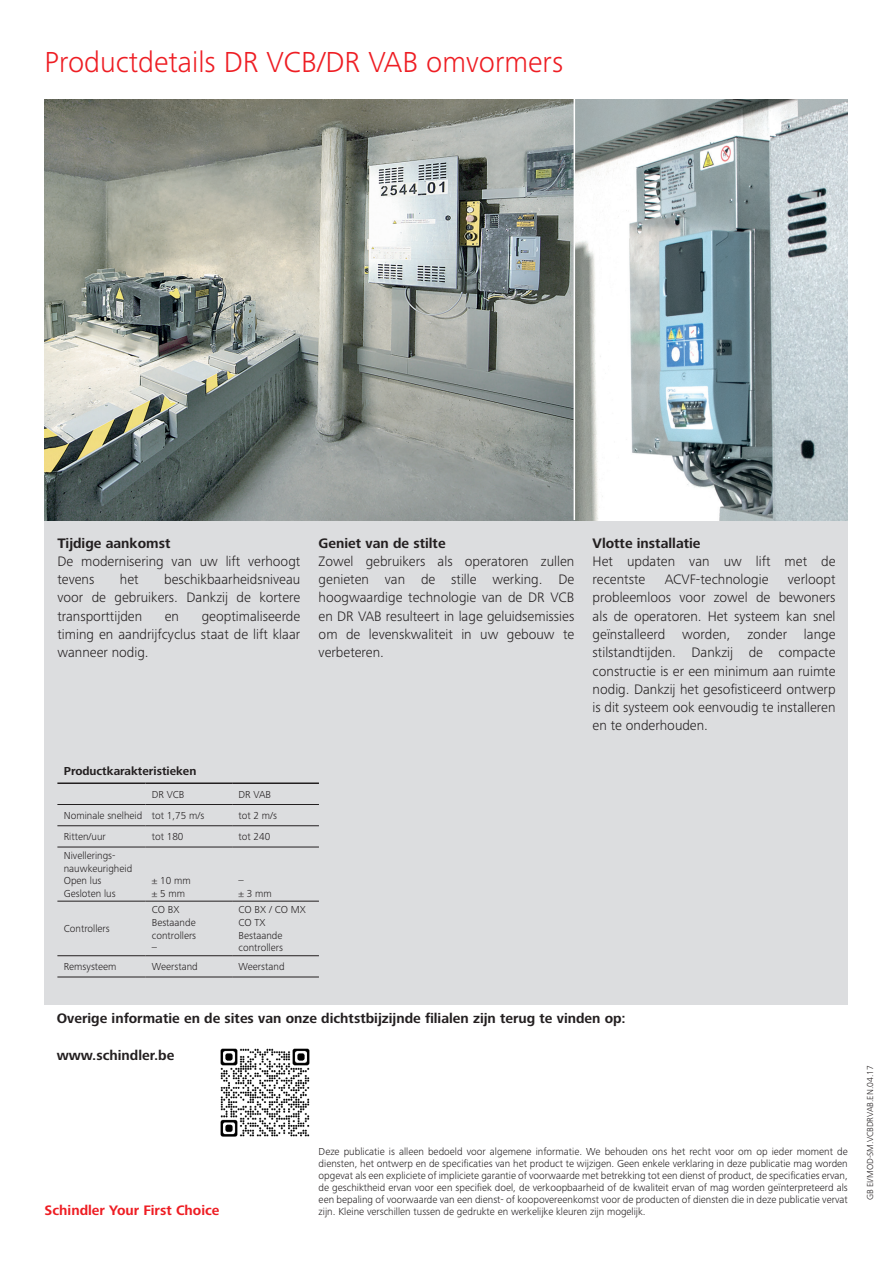
<style>
.page{position:relative;width:893px;height:1263px;background:#fff}
.page>*{position:absolute;margin:0;border:0;box-sizing:border-box;transform-origin:0 0}
.head_30_rot{font:300 30px "Frutiger Next LTW1 G";color:#ee1d23}
.UT{font:300 14.25px/18.3px "Frutiger Next LTW1 G";color:#231f20;text-align:justify}
.Text_9_5_pt_light_bl{font:700 14.25px "Frutiger Next LTW1 G";color:#231f20}
.UT-2{font:700 14.25px "Frutiger Next LTW1 G";color:#231f20}
.Fussnote_fett_rot{font:700 14.25px "Frutiger Next LTW1 G";color:#ee1d23}
.t1{font:700 12px "Frutiger Next LTW1 G";color:#231f20}
.Text_9_5_pt_bold_bla{font:300 10.5px/12px "Frutiger Next LTW1 G";color:#231f20}
.Legende{font:300 9px "Frutiger Next LTW1 G";color:#231f20}
</style>
<div class="page">
<div style="left:45px;top:99px;width:803px;height:906px;background:#dcdddf"></div>
<img style="left:220px;top:1048px;width:90px;height:89px">
<img style="left:45px;top:99px;width:529px;height:421px">
<svg style="left:575px;top:99px;width:273px;height:421px;background:#aebabd"></svg>
<hr style="left:574px;top:99px;width:1px;height:421px;background:#fff">
<hr style="left:57px;top:804px;width:88px;height:1px;background:#231f20">
<hr style="left:145px;top:804px;width:87px;height:1px;background:#231f20">
<hr style="left:232px;top:804px;width:87px;height:1px;background:#231f20">
<hr style="left:57px;top:825px;width:88px;height:1px;background:#231f20">
<hr style="left:145px;top:825px;width:87px;height:1px;background:#231f20">
<hr style="left:232px;top:825px;width:87px;height:1px;background:#231f20">
<hr style="left:57px;top:847px;width:88px;height:1px;background:#231f20">
<hr style="left:145px;top:847px;width:87px;height:1px;background:#231f20">
<hr style="left:232px;top:847px;width:87px;height:1px;background:#231f20">
<hr style="left:57px;top:782px;width:88px;height:2px;background:#231f20">
<hr style="left:145px;top:782px;width:87px;height:2px;background:#231f20">
<hr style="left:232px;top:782px;width:87px;height:2px;background:#231f20">
<hr style="left:57px;top:901px;width:88px;height:1px;background:#231f20">
<hr style="left:145px;top:901px;width:87px;height:1px;background:#231f20">
<hr style="left:232px;top:901px;width:87px;height:1px;background:#231f20">
<hr style="left:57px;top:955px;width:88px;height:1px;background:#231f20">
<hr style="left:145px;top:955px;width:87px;height:1px;background:#231f20">
<hr style="left:232px;top:955px;width:87px;height:1px;background:#231f20">
<hr style="left:57px;top:977px;width:88px;height:1px;background:#231f20">
<hr style="left:145px;top:977px;width:87px;height:1px;background:#231f20">
<hr style="left:232px;top:977px;width:87px;height:1px;background:#231f20">
<p class="head_30_rot" style="left:45px;top:45px;width:520px">Productdetails DR VCB/DR VAB omvormers</p>
<p class="UT-2" style="left:57px;top:535px;width:115px">Tijdige aankomst</p>
<p class="UT" style="left:57px;top:552px;width:244px">De modernisering van uw lift verhoogt tevens</p>
<p class="UT" style="left:57px;top:570px;width:244px;text-indent:107px">beschikbaarheidsniveau voor de gebruikers. Dankzij de kortere transporttijden</p>
<p class="UT" style="left:120px;top:570px;width:20px">het</p>
<p class="UT" style="left:57px;top:607px;width:244px;text-indent:144px">geoptimaliseerde timing en aandrijfcyclus staat de lift klaar wanneer nodig.</p>
<p class="UT" style="left:165px;top:607px;width:16px">en</p>
<p class="UT-2" style="left:319px;top:535px;width:128px">Geniet van de stilte</p>
<p class="UT" style="left:319px;top:552px;width:257px">Zowel gebruikers als operatoren zullen genieten van de stille werking. De hoogwaardige technologie van de DR VCB en DR VAB resulteert in lage geluidsemissies om de levenskwaliteit in uw gebouw te verbeteren.</p>
<p class="t1" style="left:64px;top:764px;width:134px">Productkarakteristieken</p>
<p class="Text_9_5_pt_bold_bla" style="left:152px;top:788px;width:34px">DR VCB</p>
<p class="Text_9_5_pt_bold_bla" style="left:239px;top:788px;width:34px">DR VAB</p>
<p class="Text_9_5_pt_bold_bla" style="left:64px;top:809px;width:80px">Nominale snelheid</p>
<p class="Text_9_5_pt_bold_bla" style="left:152px;top:809px;width:54px">tot 1,75 m/s</p>
<p class="Text_9_5_pt_bold_bla" style="left:239px;top:809px;width:40px">tot 2 m/s</p>
<p class="Text_9_5_pt_bold_bla" style="left:64px;top:831px;width:44px">Ritten/uur</p>
<p class="Text_9_5_pt_bold_bla" style="left:152px;top:831px;width:33px">tot 180</p>
<p class="Text_9_5_pt_bold_bla" style="left:239px;top:831px;width:33px">tot 240</p>
<p class="Text_9_5_pt_bold_bla" style="left:64px;top:849px;width:70px;line-height:12.6px">Nivellerings&shy;nauwkeurigheid</p>
<p class="Text_9_5_pt_bold_bla" style="left:64px;top:875px;width:39px">Open lus</p>
<p class="Text_9_5_pt_bold_bla" style="left:64px;top:887px;width:53px">Gesloten lus</p>
<p class="Text_9_5_pt_bold_bla" style="left:152px;top:875px;width:40px">± 10 mm</p>
<p class="Text_9_5_pt_bold_bla" style="left:152px;top:887px;width:35px">± 5 mm</p>
<p class="Text_9_5_pt_bold_bla" style="left:239px;top:875px;width:7px">–</p>
<p class="Text_9_5_pt_bold_bla" style="left:239px;top:887px;width:35px">± 3 mm</p>
<p class="Text_9_5_pt_bold_bla" style="left:64px;top:923px;width:48px">Controllers</p>
<p class="Text_9_5_pt_bold_bla" style="left:152px;top:904px;width:29px">CO BX</p>
<p class="Text_9_5_pt_bold_bla" style="left:152px;top:916px;width:46px;line-height:12.6px">Bestaande controllers</p>
<p class="Text_9_5_pt_bold_bla" style="left:152px;top:942px;width:7px">–</p>
<p class="Text_9_5_pt_bold_bla" style="left:239px;top:904px;width:69px">CO BX / CO MX</p>
<p class="Text_9_5_pt_bold_bla" style="left:239px;top:916px;width:29px">CO TX</p>
<p class="Text_9_5_pt_bold_bla" style="left:239px;top:929px;width:46px;line-height:12.6px">Bestaande controllers</p>
<p class="Text_9_5_pt_bold_bla" style="left:64px;top:961px;width:54px">Remsysteem</p>
<p class="Text_9_5_pt_bold_bla" style="left:152px;top:961px;width:48px">Weerstand</p>
<p class="Text_9_5_pt_bold_bla" style="left:239px;top:961px;width:48px">Weerstand</p>
<p class="UT-2" style="left:593px;top:535px;width:109px">Vlotte installatie</p>
<p class="UT" style="left:593px;top:552px;width:244px">Het updaten van uw lift met de recentste</p>
<p class="UT" style="left:593px;top:570px;width:244px;text-indent:195px">verloopt probleemloos voor zowel de bewoners als de operatoren. Het systeem kan snel geïnstalleerd worden, zonder lange stilstandtijden. Dankzij de compacte constructie is er een minimum aan ruimte nodig. Dankzij het gesofisticeerd ontwerp is dit systeem ook eenvoudig te installeren en te onderhouden.</p>
<p class="UT" style="left:665px;top:570px;width:105px">ACVF-technologie</p>
<p class="Text_9_5_pt_light_bl" style="left:57px;top:1010px;width:571px">Overige informatie en de sites van onze dichtstbijzijnde filialen zijn terug te vinden op:</p>
<p class="Text_9_5_pt_light_bl" style="left:57px;top:1047px;width:119px">www.schindler.be</p>
<p class="Fussnote_fett_rot" style="left:45px;top:1202px;width:176px">Schindler Your First Choice</p>
<p class="Text_9_5_pt_bold_bla" style="left:319px;top:1145px;width:531px;text-align:justify">Deze publicatie is alleen bedoeld voor algemene informatie. We behouden ons het recht voor om op ieder moment de diensten, het ontwerp en de specificaties van het product te wijzigen. Geen enkele verklaring in deze publicatie mag worden opgevat als een expliciete of impliciete garantie of voorwaarde met betrekking tot een dienst of product, de specificaties ervan, de geschiktheid ervan voor een specifiek doel, de verkoopbaarheid of de kwaliteit ervan of mag worden geïnterpreteerd als een bepaling of voorwaarde van een dienst- of koopovereenkomst voor de producten of diensten die in deze publicatie vervat zijn. Kleine verschillen tussen de gedrukte en werkelijke kleuren zijn mogelijk.</p>
<p class="Legende" style="left:865px;top:1200px;width:136px;rotate:-90deg">GB EI/MOD-SM.VCBDRVAB.EN.04.17</p>
</div>
